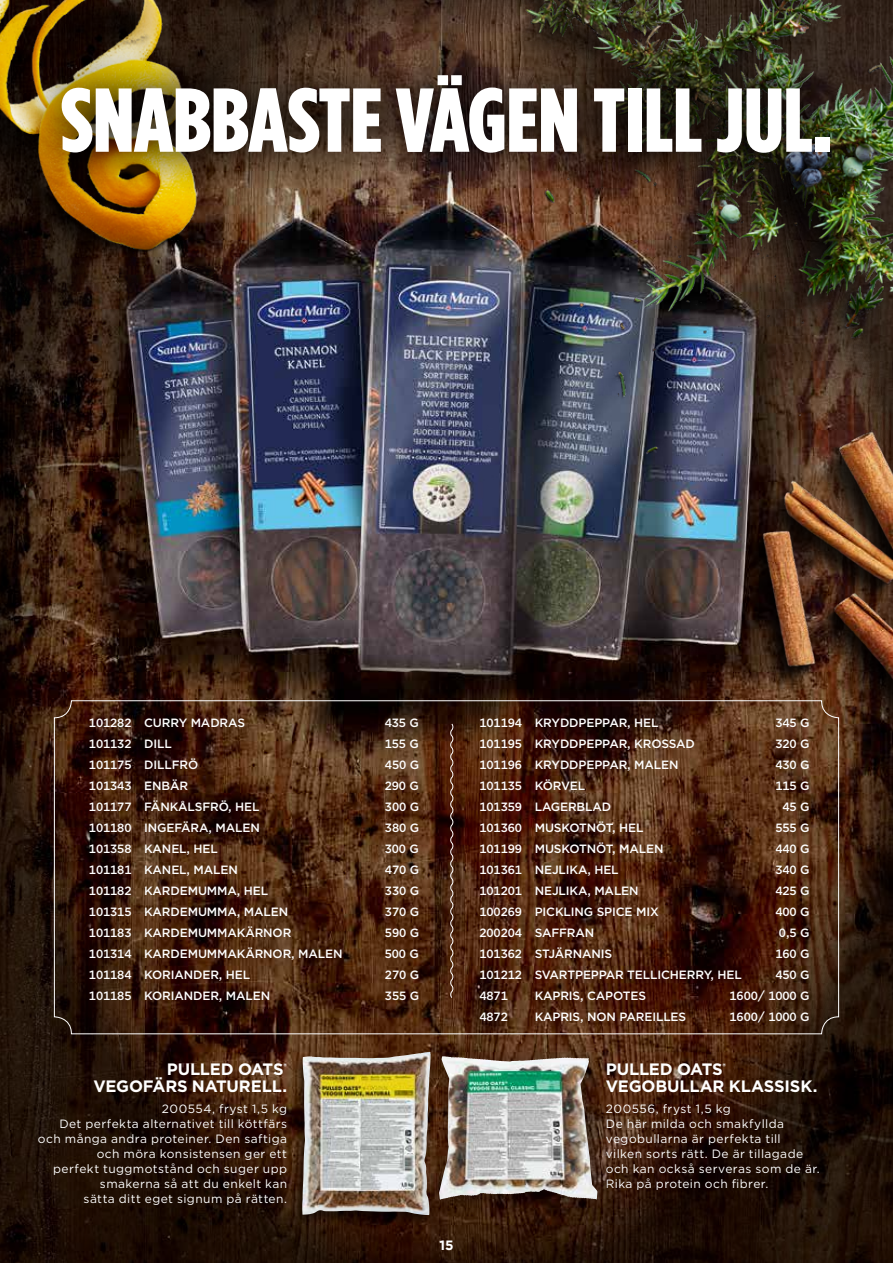
<style>
.page{position:relative;width:893px;height:1263px;background:#fff}
.page>*{position:absolute;margin:0;border:0;box-sizing:border-box;transform-origin:0 0}
.t1{font:900 90.45px "Gotham Condensed";color:#fff}
.t2{font:700 16.5px/16.5px "Gotham";letter-spacing:-.015em;color:#fff;text-align:right}
.t3{font:700 13.5px "Gotham";color:#fff}
.t4{font:500 12px "Gotham";letter-spacing:-.01em;color:#fff}
.t5{font:12px/15px "Gotham";letter-spacing:.035em;color:#fff;text-align:right}
</style>
<div class="page">
<img style="left:1px;top:0;width:892px;height:1263px">
<img style="left:681px;top:484px;width:212px;height:296px">
<img style="left:436px;top:0;width:457px;height:484px">
<hr style="left:0;top:0;width:1px;height:1263px;background:#000">
<div style="left:290px;top:1048px;width:148px;height:181px;background:#000;opacity:.6"></div>
<img style="left:302px;top:1052px;width:120px;height:163px">
<div style="left:422px;top:1039px;width:199px;height:184px;background:#000;opacity:.5"></div>
<img style="left:439px;top:1056px;width:44px;height:143px">
<div style="left:73px;top:700px;width:362px;height:318px;background:#000;opacity:.4"></div>
<div style="left:463px;top:700px;width:363px;height:339px;background:#000;opacity:.4"></div>
<svg style="left:449px;top:723px;width:5px;height:276px"></svg>
<img style="left:0;top:0;width:280px;height:324px">
<div style="left:11px;top:24px;width:869px;height:179px;background:#000;opacity:.75"></div>
<h1 class="t1" style="left:61px;top:66px;width:773px">SNABBASTE VÄGEN TILL JUL.</h1>
<p class="t4" style="left:89px;top:715px;width:158px">101282 CURRY MADRAS</p>
<p class="t4" style="left:385px;top:715px;width:36px">435 G</p>
<p class="t4" style="left:89px;top:736px;width:84px">101132 DILL</p>
<p class="t4" style="left:385px;top:736px;width:36px">155 G</p>
<p class="t4" style="left:89px;top:757px;width:111px">101175 DILLFRÖ</p>
<p class="t4" style="left:385px;top:757px;width:36px">450 G</p>
<p class="t4" style="left:89px;top:778px;width:101px">101343 ENBÄR</p>
<p class="t4" style="left:385px;top:778px;width:36px">290 G</p>
<p class="t4" style="left:89px;top:799px;width:172px">101177 FÄNKÅLSFRÖ, HEL</p>
<p class="t4" style="left:385px;top:799px;width:36px">300 G</p>
<p class="t4" style="left:89px;top:820px;width:172px">101180 INGEFÄRA, MALEN</p>
<p class="t4" style="left:385px;top:820px;width:36px">380 G</p>
<p class="t4" style="left:89px;top:841px;width:130px">101358 KANEL, HEL</p>
<p class="t4" style="left:385px;top:841px;width:36px">300 G</p>
<p class="t4" style="left:89px;top:862px;width:150px">101181 KANEL, MALEN</p>
<p class="t4" style="left:385px;top:862px;width:36px">470 G</p>
<p class="t4" style="left:89px;top:883px;width:181px">101182 KARDEMUMMA, HEL</p>
<p class="t4" style="left:385px;top:883px;width:36px">330 G</p>
<p class="t4" style="left:89px;top:904px;width:201px">101315 KARDEMUMMA, MALEN</p>
<p class="t4" style="left:385px;top:904px;width:36px">370 G</p>
<p class="t4" style="left:89px;top:925px;width:204px">101183 KARDEMUMMAKÄRNOR</p>
<p class="t4" style="left:385px;top:925px;width:36px">590 G</p>
<p class="t4" style="left:89px;top:946px;width:255px">101314 KARDEMUMMAKÄRNOR, MALEN</p>
<p class="t4" style="left:385px;top:946px;width:36px">500 G</p>
<p class="t4" style="left:89px;top:967px;width:163px">101184 KORIANDER, HEL</p>
<p class="t4" style="left:385px;top:967px;width:36px">270 G</p>
<p class="t4" style="left:89px;top:988px;width:183px">101185 KORIANDER, MALEN</p>
<p class="t4" style="left:385px;top:988px;width:36px">355 G</p>
<h2 class="t2" style="left:93px;top:1061px;width:195px">PULLED OATS<sup>®<br></sup>VEGOFÄRS NATURELL.</h2>
<p class="t5" style="left:38px;top:1101px;width:251px">200554, fryst 1,5 kg<br>Det perfekta alternativet till köttfärs och många andra proteiner. Den saftiga och möra konsistensen ger ett<br>perfekt tuggmotstånd och suger upp smakerna så att du enkelt kan<br>sätta ditt eget signum på rätten.</p>
<p class="t3" style="left:439px;top:1236px;width:16px">15</p>
<p class="t4" style="left:479px;top:715px;width:181px">101194 KRYDDPEPPAR, HEL</p>
<p class="t4" style="left:775px;top:715px;width:36px">345 G</p>
<p class="t4" style="left:479px;top:736px;width:217px">101195 KRYDDPEPPAR, KROSSAD</p>
<p class="t4" style="left:775px;top:736px;width:36px">320 G</p>
<p class="t4" style="left:479px;top:757px;width:201px">101196 KRYDDPEPPAR, MALEN</p>
<p class="t4" style="left:775px;top:757px;width:36px">430 G</p>
<p class="t4" style="left:479px;top:778px;width:107px">101135 KÖRVEL</p>
<p class="t4" style="left:775px;top:778px;width:36px">115 G</p>
<p class="t4" style="left:479px;top:799px;width:133px">101359 LAGERBLAD</p>
<p class="t4" style="left:782px;top:799px;width:29px">45 G</p>
<p class="t4" style="left:479px;top:820px;width:166px">101360 MUSKOTNÖT, HEL</p>
<p class="t4" style="left:775px;top:820px;width:36px">555 G</p>
<p class="t4" style="left:479px;top:841px;width:186px">101199 MUSKOTNÖT, MALEN</p>
<p class="t4" style="left:775px;top:841px;width:36px">440 G</p>
<p class="t4" style="left:479px;top:862px;width:141px">101361 NEJLIKA, HEL</p>
<p class="t4" style="left:775px;top:862px;width:36px">340 G</p>
<p class="t4" style="left:479px;top:883px;width:161px">101201 NEJLIKA, MALEN</p>
<p class="t4" style="left:775px;top:883px;width:36px">425 G</p>
<p class="t4" style="left:479px;top:904px;width:181px">100269 PICKLING SPICE MIX</p>
<p class="t4" style="left:775px;top:904px;width:36px">400 G</p>
<p class="t4" style="left:479px;top:925px;width:116px">200204 SAFFRAN</p>
<p class="t4" style="left:779px;top:925px;width:32px">0,5 G</p>
<p class="t4" style="left:479px;top:946px;width:134px">101362 STJÄRNANIS</p>
<p class="t4" style="left:775px;top:946px;width:36px">160 G</p>
<p class="t4" style="left:479px;top:967px;width:264px">101212 SVARTPEPPAR TELLICHERRY, HEL</p>
<p class="t4" style="left:775px;top:967px;width:36px">450 G</p>
<p class="t4" style="left:479px;top:988px;width:30px">4871</p>
<p class="t4" style="left:535px;top:988px;width:113px">KAPRIS, CAPOTES</p>
<p class="t4" style="left:729px;top:988px;width:82px">1600/ 1000 G</p>
<p class="t4" style="left:479px;top:1009px;width:30px">4872</p>
<p class="t4" style="left:535px;top:1009px;width:153px">KAPRIS, NON PAREILLES</p>
<p class="t4" style="left:729px;top:1009px;width:82px">1600/ 1000 G</p>
<h2 class="t2" style="left:606px;top:1061px;width:213px;text-align:left">PULLED OATS<sup>®<br></sup>VEGOBULLAR KLASSISK.</h2>
<p class="t5" style="left:606px;top:1101px;width:215px;text-align:left">200556, fryst 1,5 kg<br>De här milda och smakfyllda vegobullarna är perfekta till vilken sorts rätt. De är tillagade och kan också serveras som de är.<br>Rika på protein och fibrer.</p>
</div>
